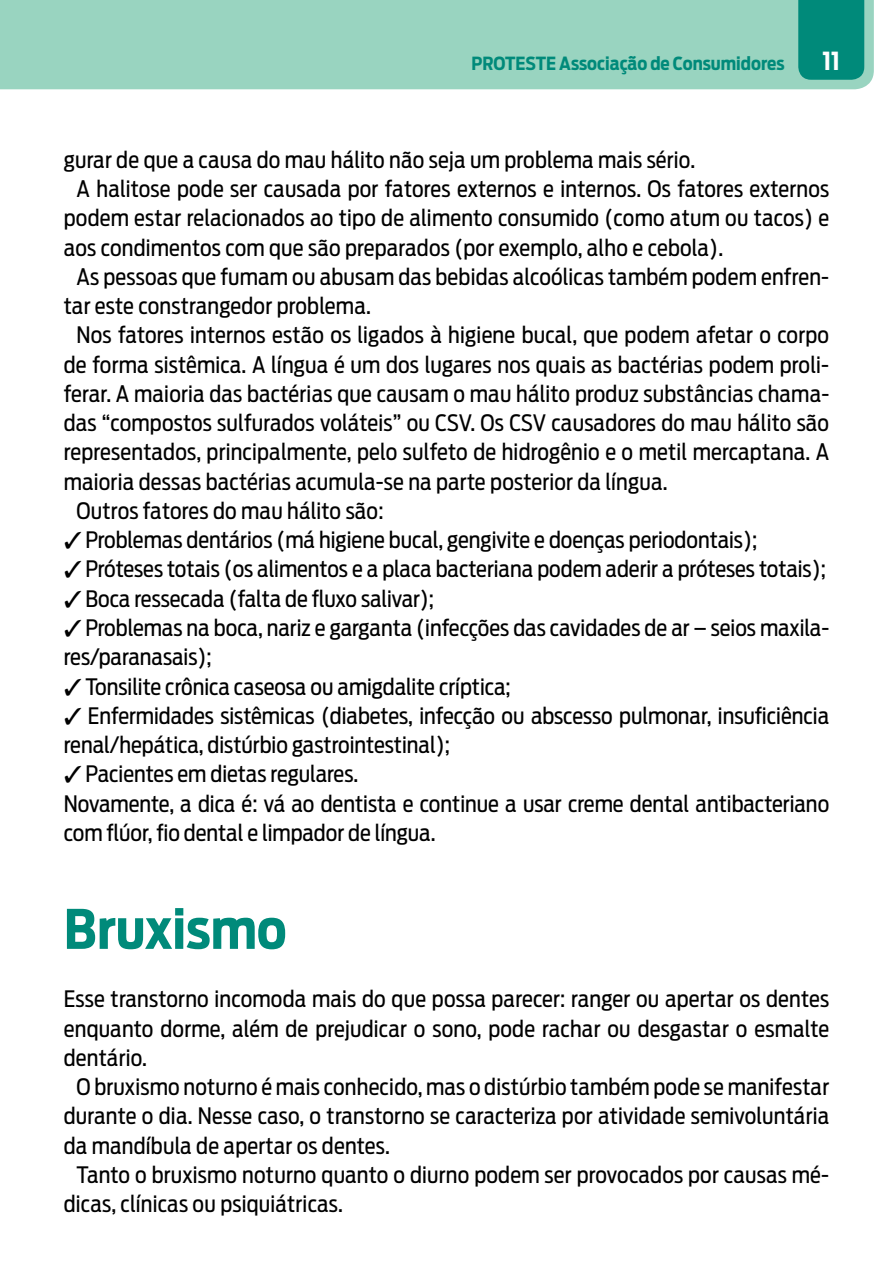
<style>
.page{position:relative;width:893px;height:1276px;background:#fff}
.page>*{position:absolute;margin:0;border:0;box-sizing:border-box;transform-origin:0 0}
.t1{font:700 54px "Antenna Cond";color:#008a7a}
.t2{font:700 24.75px "Antenna Cond";color:#fff}
.t3{font:22.5px/29.2px "Antenna Cond";letter-spacing:.01em;color:#000}
.t4{font:700 18px "Antenna Cond";color:#008a7a}
</style>
<div class="page">
<div style="left:0;top:0;width:874px;height:89px;background:#99d4c0"></div>
<div style="left:798px;top:0;width:66px;height:80px;background:#008a7a"></div>
<p class="t4" style="left:471px;top:52px;width:315px">PROTESTE Associação de Consumidores</p>
<p class="t2" style="left:822px;top:46px;width:19px">11</p>
<p class="t3" style="left:64px;top:145px;width:633px">gurar de que a causa do mau hálito não seja um problema mais sério.</p>
<p class="t3" style="left:77px;top:174px;width:754px">A halitose pode ser causada por fatores externos e internos. Os fatores externos</p>
<p class="t3" style="left:64px;top:204px;width:767px">podem estar relacionados ao tipo de alimento consumido (como atum ou tacos) e</p>
<p class="t3" style="left:64px;top:233px;width:661px">aos condimentos com que são preparados (por exemplo, alho e cebola).</p>
<p class="t3" style="left:77px;top:262px;width:754px">As pessoas que fumam ou abusam das bebidas alcoólicas também podem enfren-</p>
<p class="t3" style="left:64px;top:291px;width:309px">tar este constrangedor problema.</p>
<p class="t3" style="left:77px;top:321px;width:754px">Nos fatores internos estão os ligados à higiene bucal, que podem afetar o corpo</p>
<p class="t3" style="left:64px;top:350px;width:767px">de forma sistêmica. A língua é um dos lugares nos quais as bactérias podem proli-</p>
<p class="t3" style="left:64px;top:379px;width:767px">ferar. A maioria das bactérias que causam o mau hálito produz substâncias chama-</p>
<p class="t3" style="left:64px;top:408px;width:767px">das “compostos sulfurados voláteis” ou CSV. Os CSV causadores do mau hálito são</p>
<p class="t3" style="left:64px;top:438px;width:767px">representados, principalmente, pelo sulfeto de hidrogênio e o metil mercaptana. A</p>
<p class="t3" style="left:64px;top:467px;width:605px">maioria dessas bactérias acumula-se na parte posterior da língua.</p>
<p class="t3" style="left:77px;top:496px;width:309px">Outros fatores do mau hálito são:</p>
<p class="t3" style="left:64px;top:525px;width:695px">✓ Problemas dentários (má higiene bucal, gengivite e doenças periodontais);</p>
<p class="t3" style="left:64px;top:555px;width:764px">✓ Próteses totais (os alimentos e a placa bacteriana podem aderir a próteses totais);</p>
<p class="t3" style="left:64px;top:584px;width:372px">✓ Boca ressecada (falta de fluxo salivar);</p>
<p class="t3" style="left:64px;top:613px;width:767px">✓ Problemas na boca, nariz e garganta (infecções das cavidades de ar – seios maxila&shy;res/paranasais);</p>
<p class="t3" style="left:64px;top:672px;width:449px">✓ Tonsilite crônica caseosa ou amigdalite críptica;</p>
<p class="t3" style="left:64px;top:701px;width:767px">✓ Enfermidades sistêmicas (diabetes, infecção ou abscesso pulmonar, insuficiência renal/hepática, distúrbio gastrointestinal);</p>
<p class="t3" style="left:64px;top:759px;width:767px">✓ Pacientes em dietas regulares.<br>Novamente, a dica é: vá ao dentista e continue a usar creme dental antibacteriano com flúor, fio dental e limpador de língua.</p>
<h1 class="t1" style="left:64px;top:897px;width:224px">Bruxismo</h1>
<p class="t3" style="left:64px;top:984px;width:767px">Esse transtorno incomoda mais do que possa parecer: ranger ou apertar os dentes</p>
<p class="t3" style="left:64px;top:1014px;width:767px">enquanto dorme, além de prejudicar o sono, pode rachar ou desgastar o esmalte</p>
<p class="t3" style="left:64px;top:1043px;width:85px">dentário.</p>
<p class="t3" style="left:77px;top:1072px;width:754px">O bruxismo noturno é mais conhecido, mas o distúrbio também pode se manifestar</p>
<p class="t3" style="left:64px;top:1101px;width:767px">durante o dia. Nesse caso, o transtorno se caracteriza por atividade semivoluntária</p>
<p class="t3" style="left:64px;top:1131px;width:328px">da mandíbula de apertar os dentes.</p>
<p class="t3" style="left:77px;top:1160px;width:754px">Tanto o bruxismo noturno quanto o diurno podem ser provocados por causas mé-</p>
<p class="t3" style="left:64px;top:1189px;width:281px">dicas, clínicas ou psiquiátricas.</p>
</div>
